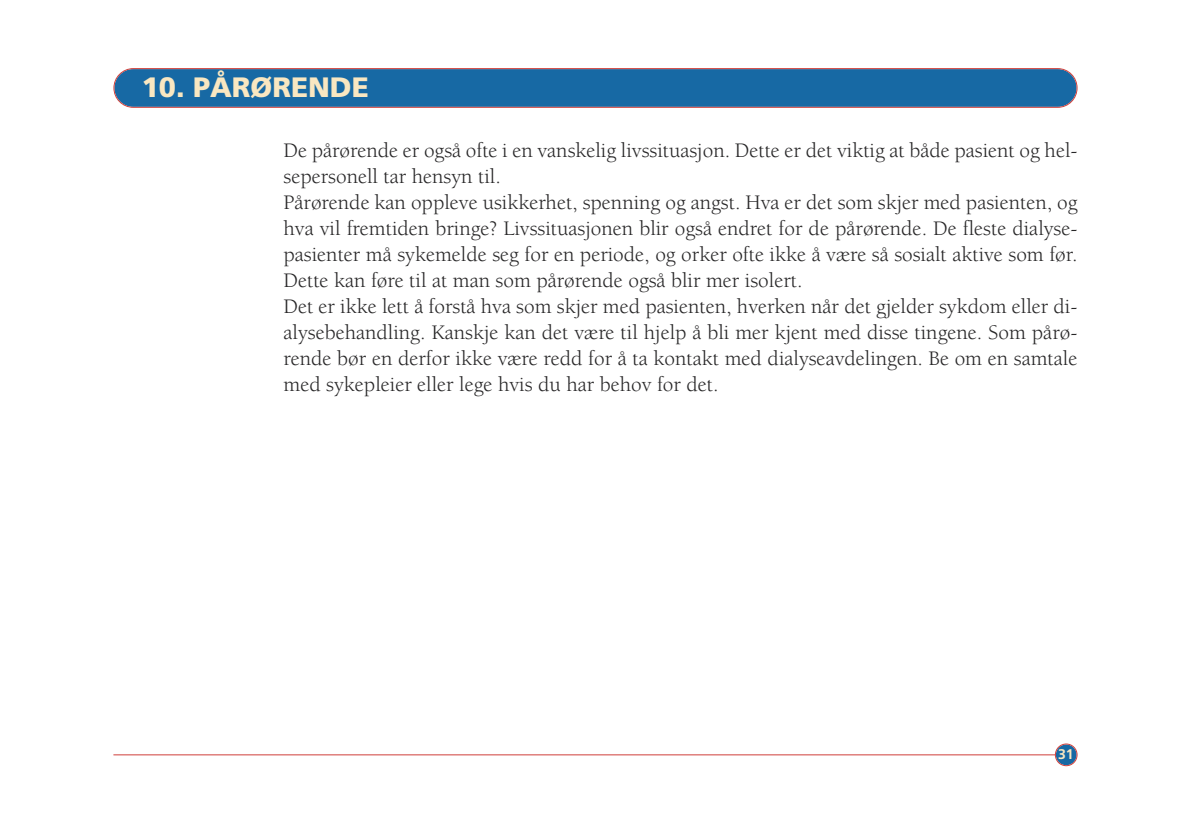
<style>
.page{position:relative;width:1191px;height:840px;background:#fff}
.page>*{position:absolute;margin:0;border:0;box-sizing:border-box;transform-origin:0 0}
.t1{font:900 28px "Frutiger";color:#f9e7c1}
.t2{font:21.2px/26px "Berkeley";color:#272627}
.t3{font:700 14px "Frutiger";color:#f9e7c1}
</style>
<div class="page">
<hr style="left:113px;top:754px;width:944px;height:1px;background:#cf3f3a">
<div style="left:114px;top:69px;width:962px;height:38px;background:#1769a4;border-radius:19px"></div>
<div style="left:113px;top:68px;width:964px;height:40px;border:2px solid #cf3f3a;border-radius:20px"></div>
<div style="left:1055px;top:744px;width:21px;height:20px;background:#1769a4;border-radius:50%"></div>
<div style="left:1054px;top:743px;width:23px;height:22px;border:2px solid #cf3f3a;border-radius:50%"></div>
<h1 class="t1" style="left:142px;top:76px;width:228px">10. PÅRØRENDE</h1>
<p class="t2" style="left:283px;top:139px;width:795px">De pårørende er også ofte i en vanskelig livssituasjon. Dette er det viktig at både pasient og hel&shy;sepersonell tar hensyn til.<br>Pårørende kan oppleve usikkerhet, spenning og angst. Hva er det som skjer med pasienten, og hva vil fremtiden bringe? Livssituasjonen blir også endret for de pårørende. De fleste dialyse&shy;pasienter må sykemelde seg for en periode, og orker ofte ikke å være så sosialt aktive som før.<br>Dette kan føre til at man som pårørende også blir mer isolert.<br>Det er ikke lett å forstå hva som skjer med pasienten, hverken når det gjelder sykdom eller di&shy;alysebehandling. Kanskje kan det være til hjelp å bli mer kjent med disse tingene. Som pårø&shy;rende bør en derfor ikke være redd for å ta kontakt med dialyseavdelingen. Be om en samtale med sykepleier eller lege hvis du har behov for det.</p>
<p class="t3" style="left:1058px;top:748px;width:17px">31</p>
</div>
